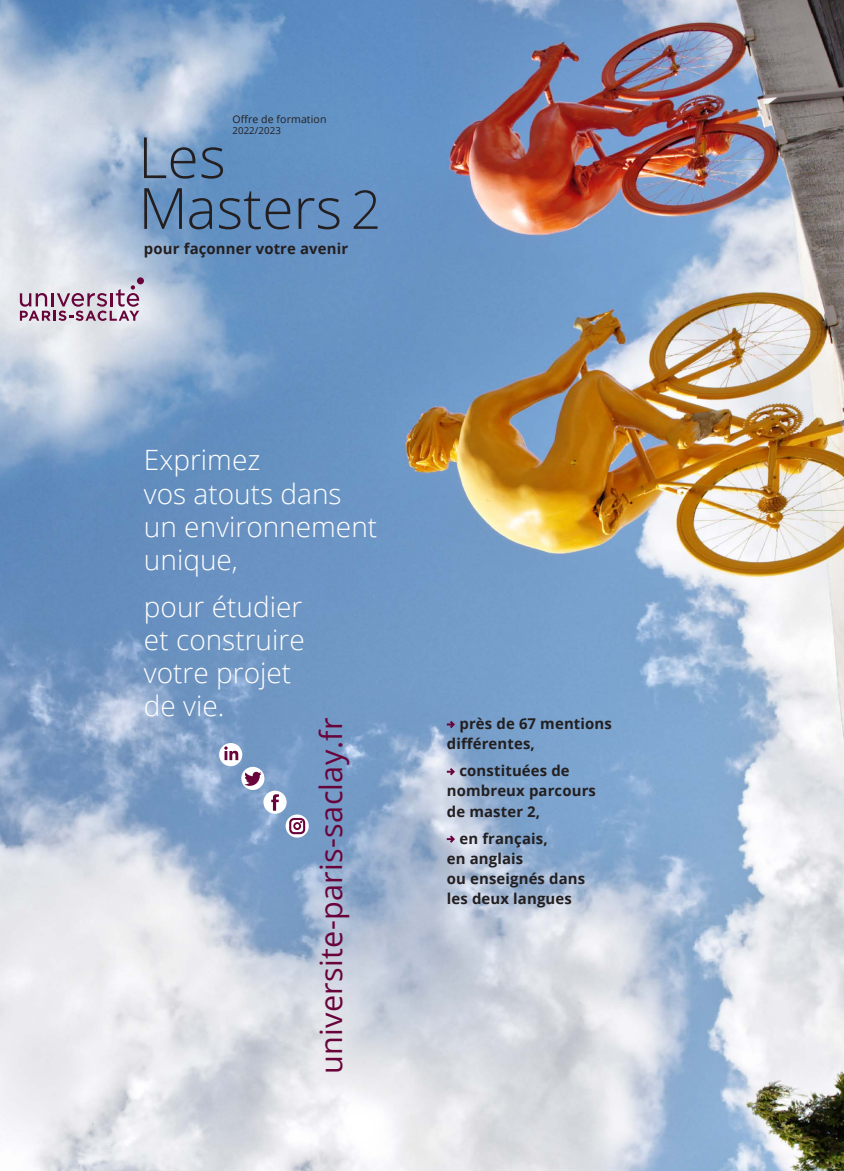
<style>
.page{position:relative;width:844px;height:1171px;background:#fff}
.page>*{position:absolute;margin:0;border:0;box-sizing:border-box;transform-origin:0 0}
.t1{font:300 56.88px "Open Sans";color:#231f20}
.t2{font:30.62px "Open Sans";letter-spacing:.01em;color:#69043b}
.t3{font:300 28px/33.2px "Open Sans";color:#fff}
.t4{font:700 14.88px/20.1px "Open Sans";letter-spacing:.01em;color:#231f20}
.t5{font:10.5px "Open Sans";letter-spacing:.01em;color:#231f20}
.t6{font:9.62px "Open Sans";letter-spacing:.01em;color:#231f20}
.s1{font-size:53.38px}
</style>
<div class="page">
<img style="left:0;top:0;width:843px;height:1171px">
<svg style="left:446px;top:721px;width:9px;height:7px"></svg>
<svg style="left:446px;top:768px;width:9px;height:7px"></svg>
<svg style="left:446px;top:835px;width:9px;height:8px"></svg>
<div style="left:263px;top:790px;width:23px;height:24px;background:#fff;border-radius:50%"></div>
<svg style="left:271px;top:794px;width:8px;height:17px"></svg>
<div style="left:241px;top:767px;width:23px;height:23px;background:#fff;border-radius:50%"></div>
<svg style="left:244px;top:772px;width:17px;height:14px"></svg>
<svg style="left:285px;top:814px;width:24px;height:23px"></svg>
<svg style="left:289px;top:818px;width:16px;height:16px"></svg>
<div style="left:137px;top:277px;width:7px;height:7px;background:#69043b;border-radius:50%"></div>
<svg style="left:20px;top:285px;width:119px;height:36px;background:#c3aabc"></svg>
<svg style="left:219px;top:743px;width:23px;height:23px"></svg>
<svg style="left:224px;top:746px;width:14px;height:14px"></svg>
<p class="t5" style="left:232px;top:112px;width:95px">Offre de formation</p>
<p class="t6" style="left:232px;top:124px;width:50px">2022/2023</p>
<p class="t1" style="left:138px;top:118px;width:89px">Les</p>
<p class="t1" style="left:138px;top:169px;width:244px">Masters <span class="s1">2</span></p>
<p class="t4" style="left:144px;top:238px;width:206px">pour façonner votre avenir</p>
<p class="t3" style="left:144px;top:443px;width:118px">Exprimez</p>
<p class="t3" style="left:144px;top:476px;width:235px">vos atouts dans un environnement unique,</p>
<p class="t3" style="left:144px;top:589px;width:162px;text-align:justify">pour étudier et construire votre projet</p>
<p class="t3" style="left:144px;top:689px;width:82px">de vie.</p>
<p class="t2" style="left:310px;top:1074px;width:358px;rotate:-90deg">universite-paris-saclay.fr</p>
<p class="t4" style="left:446px;top:713px;width:167px;text-indent:13px">près de 67 mentions différentes,</p>
<p class="t4" style="left:446px;top:760px;width:151px;text-indent:13px">constituées de nombreux parcours de master 2,</p>
<p class="t4" style="left:446px;top:828px;width:140px;text-indent:13px">en français,<br>en anglais<br>ou enseignés dans les deux langues</p>
</div>
